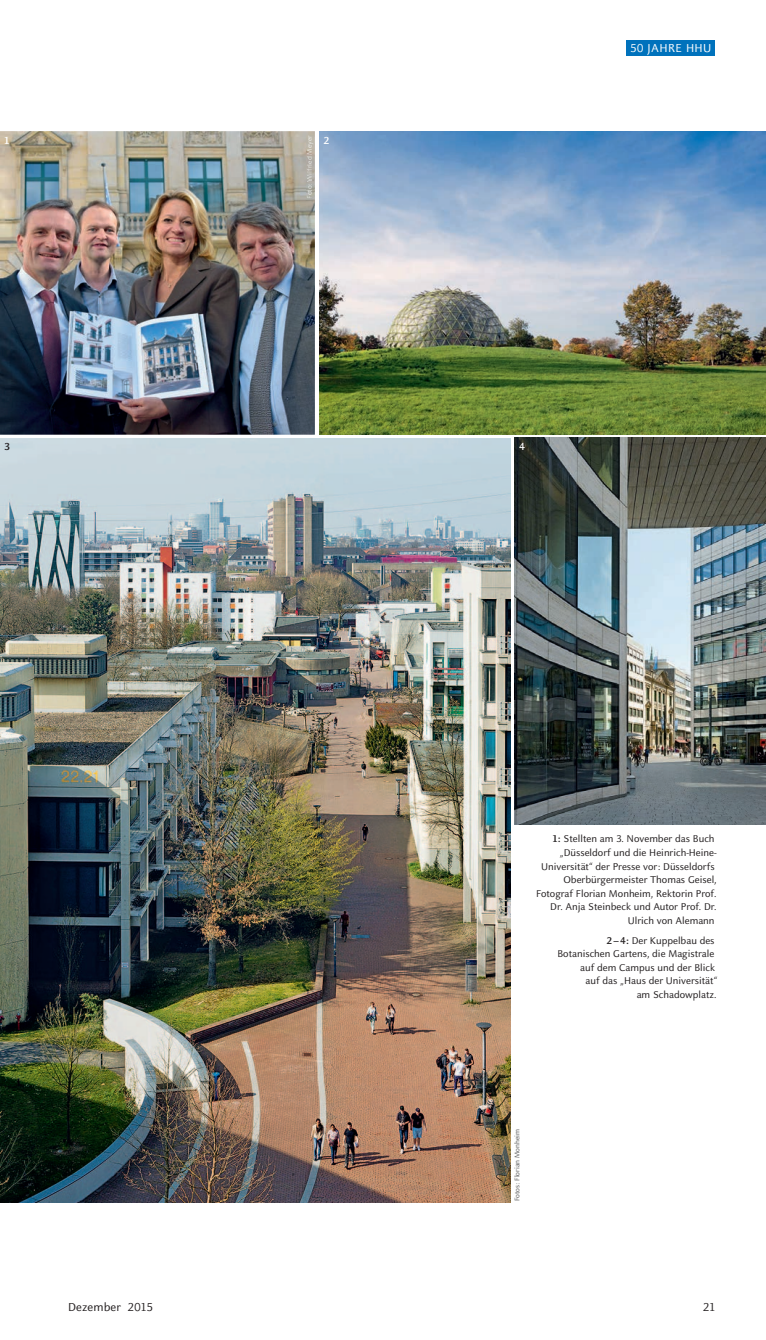
<style>
.page{position:relative;width:766px;height:1340px;background:#fff}
.page>*{position:absolute;margin:0;border:0;box-sizing:border-box;transform-origin:0 0}
.t1{font:12.75px "Celeste Sans Pro";letter-spacing:.01em;color:#231f20}
.t2{font:12.75px "Celeste Sans Pro";letter-spacing:.03em;color:#fff}
.t3{font:700 11.25px "Celeste Sans Pro";color:#fff}
.t4{font:700 11.25px "Celeste Sans Pro";color:#231f20}
.t5{font:10.8px/13.5px "Celeste Sans Pro";color:#231f20;text-align:right}
.t6{font:7.5px "Celeste Sans Pro";color:#57585a}
.t7{font:7.5px "Celeste Sans Pro";color:#ebeeee}
.s1{color:#edeeec}
.s2{color:#ebebe9}
.s3{color:#eeeee9}
.s4{color:#eeeeea}
.s5{font-weight:700}
</style>
<div class="page">
<div style="left:626px;top:40px;width:88px;height:15px;background:#0072bc"></div>
<img style="left:0;top:131px;width:315px;height:304px">
<img style="left:319px;top:131px;width:446px;height:303px">
<img style="left:0;top:438px;width:510px;height:764px">
<img style="left:514px;top:438px;width:251px;height:386px">
<img style="left:306px;top:135px;width:7px;height:63px">
<p class="t7" style="left:306px;top:199px;width:65px;rotate:-90deg">Foto<span class="s1">: Wi</span><span class="s2">lfri</span><span class="s3">ed M</span><span class="s4">eyer</span></p>
<p class="t3" style="left:4px;top:136px;width:7px">1</p>
<p class="t3" style="left:323px;top:136px;width:7px">2</p>
<p class="t4" style="left:4px;top:443px;width:7px">3</p>
<p class="t3" style="left:519px;top:443px;width:7px">4</p>
<p class="t2" style="left:630px;top:43px;width:83px">50 JAHRE HHU</p>
<p class="t5" style="left:536px;top:833px;width:182px"><span class="s5">1:</span> Stellten am 3. November das Buch „Düsseldorf und die Heinrich-Heine-Universität“ der Presse vor: Düsseldorfs Oberbürgermeister Thomas Geisel, Fotograf Florian Monheim, Rektorin Prof.<br>Dr. Anja Steinbeck und Autor Prof. Dr.<br>Ulrich von Alemann</p>
<p class="t5" style="left:557px;top:934px;width:161px"><span class="s5">2 – 4:</span> Der Kuppelbau des<br>Botanischen Gartens, die Magistrale auf dem Campus und der Blick<br>auf das „Haus der Universität“<br>am Schadowplatz.</p>
<p class="t6" style="left:514px;top:1201px;width:73px;rotate:-90deg">Fotos: Florian Monheim</p>
<p class="t1" style="left:68px;top:1301px;width:86px">Dezember 2015</p>
<p class="t1" style="left:702px;top:1301px;width:14px">21</p>
</div>
